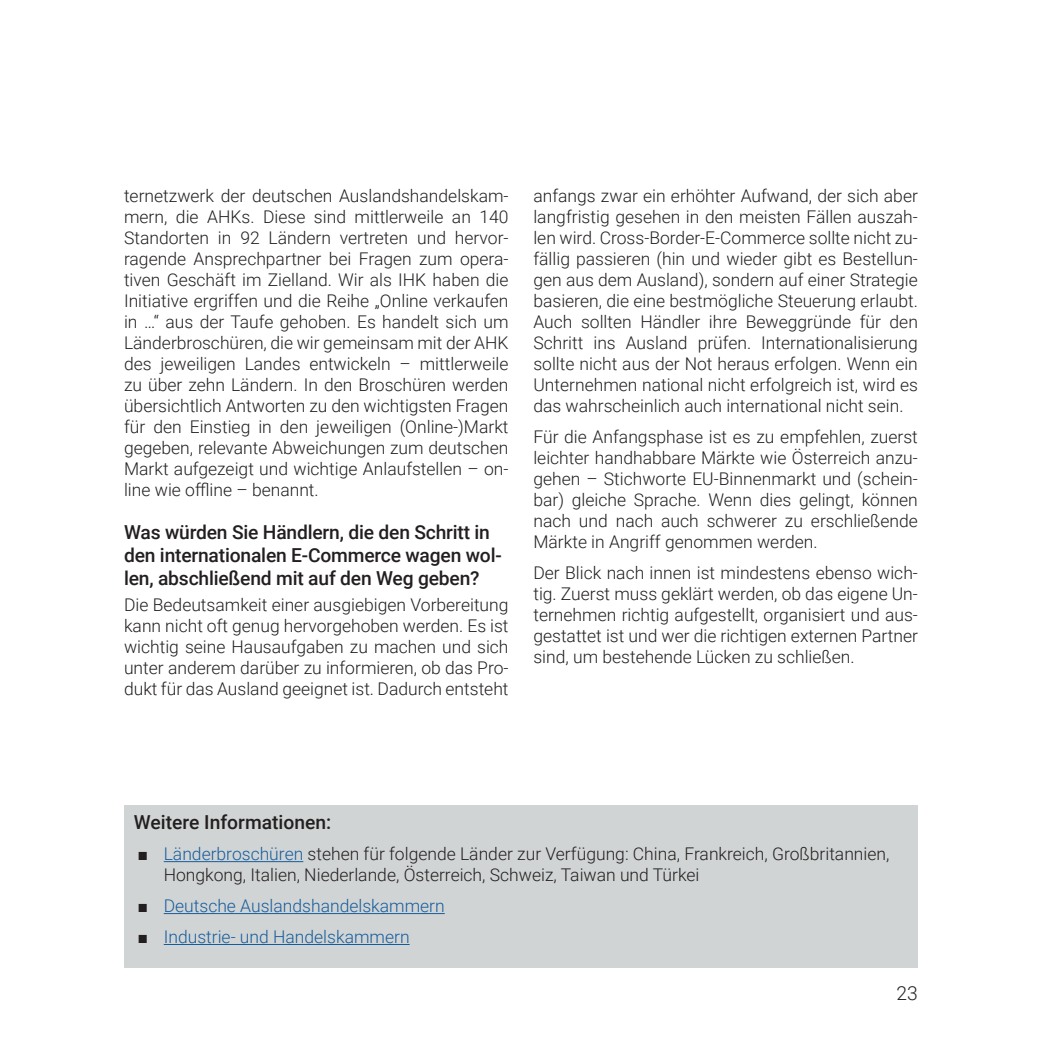
<style>
.page{position:relative;width:1042px;height:1042px;background:#fff}
.page>*{position:absolute;margin:0;border:0;box-sizing:border-box;transform-origin:0 0}
.Überschrift_Fließtex{font:500 19.25px/23.1px "Roboto";letter-spacing:-.01em;color:#231f20}
.t1{font:300 19.25px "Roboto";color:#231f20}
.Fließtext_Interviews{font:300 17.5px/21px "Roboto";color:#231f20;text-align:justify}
.t2{font:300 17.5px "Roboto";color:#175d9e}
.s1{font-family:"Arial Narrow";font-weight:400}
.s2{color:#175d9e}
.s3{font-family:"Arial Narrow";font-weight:400;color:#231f20}
</style>
<div class="page">
<div style="left:124px;top:805px;width:794px;height:162px;background:#d1d4d4"></div>
<hr style="left:164px;top:861px;width:139px;height:1px;background:#175d9e">
<hr style="left:164px;top:913px;width:281px;height:1px;background:#175d9e">
<hr style="left:164px;top:944px;width:246px;height:1px;background:#175d9e">
<p class="Fließtext_Interviews" style="left:124px;top:184px;width:386px">ternetzwerk der deutschen Auslandshandelskam&shy;mern, die AHKs. Diese sind mittlerweile an 140<br>Standorten in 92 Ländern vertreten und hervor&shy;ragende Ansprechpartner bei Fragen zum opera&shy;tiven Geschäft im Zielland. Wir als IHK haben die Initiative ergriffen und die Reihe „Online verkaufen in …“ aus der Taufe gehoben. Es handelt sich um Länderbroschüren, die wir gemeinsam mit der AHK des jeweiligen Landes entwickeln – mittlerweile zu über zehn Ländern. In den Broschüren werden übersichtlich Antworten zu den wichtigsten Fragen für den Einstieg in den jeweiligen (Online-)Markt gegeben, relevante Abweichungen zum deutschen Markt aufgezeigt und wichtige Anlaufstellen – on&shy;line wie offline – benannt.</p>
<p class="Überschrift_Fließtex" style="left:124px;top:519px;width:379px">Was würden Sie Händlern, die den Schritt in den internationalen E-Commerce wagen wol&shy;len, abschließend mit auf den Weg geben?</p>
<p class="Fließtext_Interviews" style="left:124px;top:593px;width:386px">Die Bedeutsamkeit einer ausgiebigen Vorbereitung kann nicht oft genug hervorgehoben werden. Es ist wichtig seine Hausaufgaben zu machen und sich unter anderem darüber zu informieren, ob das Pro&shy;dukt für das Ausland geeignet ist. Dadurch entsteht</p>
<p class="Fließtext_Interviews" style="left:533px;top:184px;width:386px">anfangs zwar ein erhöhter Aufwand, der sich aber langfristig gesehen in den meisten Fällen auszah&shy;len wird. Cross-Border-E-Commerce sollte nicht zu&shy;fällig passieren (hin und wieder gibt es Bestellun&shy;gen aus dem Ausland), sondern auf einer Strategie basieren, die eine bestmögliche Steuerung erlaubt.<br>Auch sollten Händler ihre Beweggründe für den Schritt ins Ausland prüfen. Internationalisierung sollte nicht aus der Not heraus erfolgen. Wenn ein Unternehmen national nicht erfolgreich ist, wird es das wahrscheinlich auch international nicht sein.</p>
<p class="Fließtext_Interviews" style="left:533px;top:425px;width:386px">Für die Anfangsphase ist es zu empfehlen, zuerst leichter handhabbare Märkte wie Österreich anzu&shy;gehen – Stichworte EU-Binnenmarkt und (schein&shy;bar) gleiche Sprache. Wenn dies gelingt, können nach und nach auch schwerer zu erschließende Märkte in Angriff genommen werden.</p>
<p class="Fließtext_Interviews" style="left:533px;top:561px;width:386px">Der Blick nach innen ist mindestens ebenso wich&shy;tig. Zuerst muss geklärt werden, ob das eigene Un&shy;ternehmen richtig aufgestellt, organisiert und aus&shy;gestattet ist und wer die richtigen externen Partner sind, um bestehende Lücken zu schließen.</p>
<p class="Überschrift_Fließtex" style="left:134px;top:810px;width:199px">Weitere Informationen:</p>
<p class="Fließtext_Interviews" style="left:164px;top:843px;width:727px;text-indent:-25px"><span class="s1">■</span> <span class="s2">Länderbroschüren</span> stehen für folgende Länder zur Verfügung: China, Frankreich, Großbritannien,<br>Hongkong, Italien, Niederlande, Österreich, Schweiz, Taiwan und Türkei</p>
<p class="t2" style="left:139px;top:894px;width:307px"><span class="s3">■</span> Deutsche Auslandshandelskammern</p>
<p class="t2" style="left:139px;top:925px;width:272px"><span class="s3">■</span> Industrie- und Handelskammern</p>
<p class="t1" style="left:896px;top:979px;width:23px">23</p>
</div>
